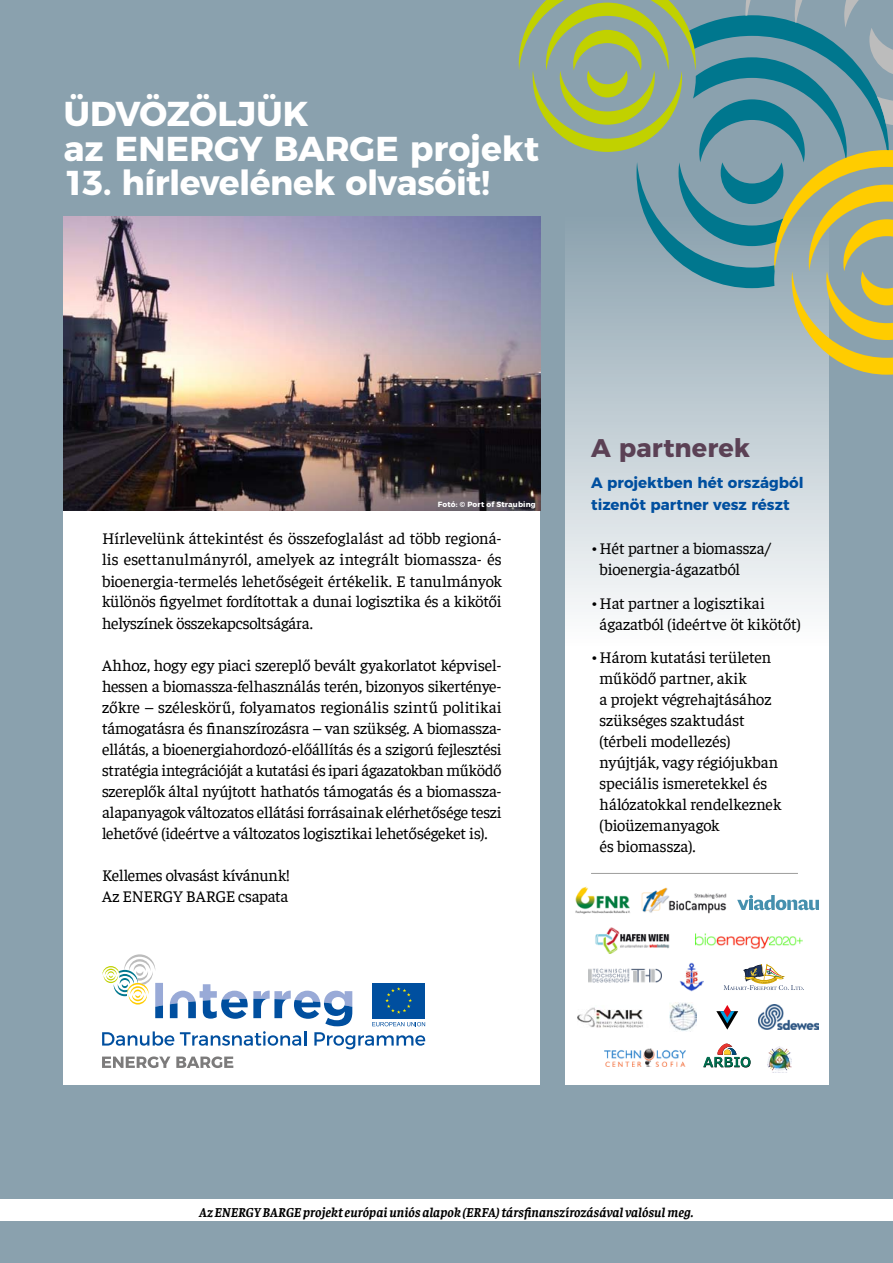
<style>
.page{position:relative;width:893px;height:1263px;background:#8aa1ae}
.page>*{position:absolute;margin:0;border:0;box-sizing:border-box;transform-origin:0 0}
.t1{font:700 34.5px/34.7px "Montserrat";letter-spacing:-.01em;color:#fff}
.t2{font:700 25.5px "Montserrat";letter-spacing:.005em;color:#5b4155}
.t3{font:16.5px/21px "Faustina";letter-spacing:-.01em;color:#000}
.t4{font:700 15px/22.5px "Montserrat";color:#004f9f}
.t5{font:italic 700 13.5px "Faustina";letter-spacing:.01em;color:#000}
.t6{font:700 7.5px "Montserrat";letter-spacing:.015em;color:#fff}
</style>
<div class="page">
<div style="left:0;top:1199px;width:893px;height:21px;background:#fff"></div>
<div style="left:64px;top:217px;width:476px;height:867px;background:#fff"></div>
<svg style="left:566px;top:375px;width:263px;height:709px;background:#eef1f3"></svg>
<img style="left:64px;top:217px;width:476px;height:294px">
<svg style="left:519px;top:0;width:374px;height:375px"></svg>
<img style="left:571px;top:1005px;width:78px;height:24px">
<svg style="left:716px;top:1005px;width:22px;height:25px"></svg>
<div style="left:735px;top:894px;width:84px;height:16px;background:#fff"></div>
<svg style="left:737px;top:895px;width:82px;height:15px"></svg>
<img style="left:629px;top:877px;width:101px;height:36px">
<img style="left:576px;top:884px;width:56px;height:32px">
<img style="left:669px;top:1003px;width:27px;height:29px">
<img style="left:758px;top:1005px;width:60px;height:25px">
<img style="left:695px;top:933px;width:107px;height:15px">
<img style="left:592px;top:926px;width:79px;height:29px">
<div style="left:722px;top:963px;width:84px;height:28px;background:#fff"></div>
<svg style="left:724px;top:964px;width:80px;height:26px"></svg>
<img style="left:679px;top:963px;width:24px;height:28px">
<img style="left:589px;top:967px;width:72px;height:16px">
<hr style="left:591px;top:873px;width:207px;height:1px;background:#9d9d9c">
<img style="left:767px;top:1046px;width:24px;height:27px">
<img style="left:605px;top:1049px;width:80px;height:17px">
<svg style="left:703px;top:1043px;width:48px;height:24px"></svg>
<svg style="left:102px;top:954px;width:323px;height:95px"></svg>
<svg style="left:102px;top:1056px;width:131px;height:12px"></svg>
<h1 class="t1" style="left:64px;top:94px;width:477px">Üdvözöljük<br>az ENERGY BARGE projekt</h1>
<h1 class="t1" style="left:64px;top:163px;width:428px">13. hírlevelének olvasóit!</h1>
<p class="t6" style="left:438px;top:498px;width:99px">Fotó: © Port of Straubing</p>
<p class="t3" style="left:102px;top:527px;width:401px;text-align:justify">Hírlevelünk áttekintést és összefoglalást ad több regioná&shy;lis esettanulmányról, amelyek az integrált biomassza- és bioenergia-termelés lehetőségeit értékelik. E tanulmányok különös figyelmet fordítottak a dunai logisztika és a kikötői helyszínek összekapcsoltságára.</p>
<p class="t3" style="left:102px;top:653px;width:401px;text-align:justify">Ahhoz, hogy egy piaci szereplő bevált gyakorlatot képvisel&shy;hessen a biomassza-felhasználás terén, bizonyos sikerténye&shy;zőkre – széleskörű, folyamatos regionális szintű politikai támogatásra és finanszírozásra – van szükség. A biomassza&shy;ellátás, a bioenergiahordozó-előállítás és a szigorú fejlesztési stratégia integrációját a kutatási és ipari ágazatokban működő szereplők által nyújtott hathatós támogatás és a biomassza&shy;alapanyagok változatos ellátási forrásainak elérhetősége teszi lehetővé (ideértve a változatos logisztikai lehetőségeket is).</p>
<p class="t3" style="left:102px;top:863px;width:189px">Kellemes olvasást kívánunk!<br>Az ENERGY BARGE csapata</p>
<h2 class="t2" style="left:591px;top:427px;width:160px">A partnerek</h2>
<p class="t4" style="left:591px;top:470px;width:214px">A projektben hét országból tizenöt partner vesz részt</p>
<p class="t3" style="left:600px;top:536px;width:173px;text-indent:-8px">• Hét partner a biomassza/ bioenergia-ágazatból</p>
<p class="t3" style="left:600px;top:591px;width:203px;text-indent:-8px">• Hat partner a logisztikai ágazatból (ideértve öt kikötőt)</p>
<p class="t3" style="left:600px;top:646px;width:183px;text-indent:-8px">• Három kutatási területen működő partner, akik<br>a projekt végrehajtásához szükséges szaktudást (térbeli modellezés) nyújtják, vagy régiójukban speciális ismeretekkel és hálózatokkal rendelkeznek (bioüzemanyagok<br>és biomassza).</p>
<p class="t5" style="left:199px;top:1203px;width:495px">Az ENERGY BARGE projekt európai uniós alapok (ERFA) társfinanszírozásával valósul meg.</p>
</div>
